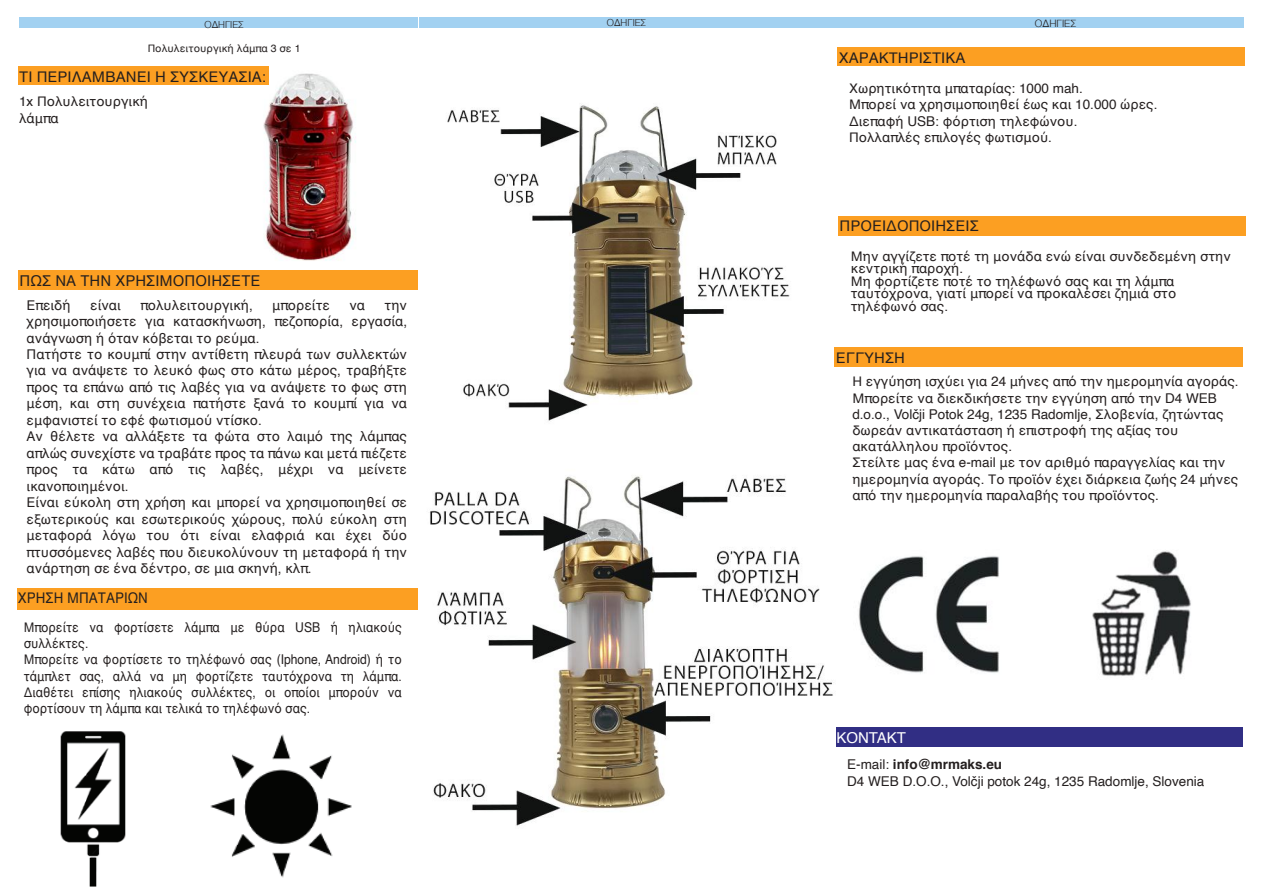
<style>
.page{position:relative;width:1263px;height:893px;background:#fff}
.page>*{position:absolute;margin:0;border:0;box-sizing:border-box;transform-origin:0 0}
.t1{font:15.3px "Helvetica";color:#241f1f}
.t2{font:15px "Helvetica";color:#241f1f}
.t3{font:15px "Helvetica";color:#241f1f;scale:.9 1}
.t4{font:15px "Helvetica";color:#fff}
.t5{font:13.8px/16.5px "Helvetica";color:#241f1f}
.t6{font:13.5px/16.2px "Helvetica";color:#241f1f}
.t7{font:13.5px/16.2px "Helvetica";color:#241f1f;scale:.9 1}
.t8{font:10.5px "Helvetica";color:#241f1f}
.t9{font:300 10.2px "Helvetica";color:#241f1f}
.t10{font:300 9.75px "Helvetica";color:#241f1f}
.s1{font-weight:700}
</style>
<div class="page">
<img style="left:60px;top:731px;width:66px;height:156px">
<img style="left:210px;top:734px;width:142px;height:144px">
<img style="left:263px;top:73px;width:93px;height:188px">
<div style="left:19px;top:66px;width:250px;height:19px;background:#fc9f22"></div>
<div style="left:19px;top:270px;width:399px;height:20px;background:#fc9f22"></div>
<div style="left:19px;top:17px;width:399px;height:11px;background:#a2d1f1"></div>
<div style="left:419px;top:17px;width:417px;height:11px;background:#a2d1f1"></div>
<div style="left:18px;top:588px;width:400px;height:22px;background:#fc9f22"></div>
<div style="left:836px;top:18px;width:408px;height:10px;background:#a2d1f1"></div>
<div style="left:837px;top:47px;width:407px;height:19px;background:#fc9f22"></div>
<div style="left:838px;top:216px;width:407px;height:19px;background:#fc9f22"></div>
<div style="left:834px;top:348px;width:408px;height:19px;background:#fc9f22"></div>
<div style="left:834px;top:728px;width:408px;height:19px;background:#312e84"></div>
<img style="left:1092px;top:551px;width:99px;height:125px">
<img style="left:858px;top:556px;width:141px;height:117px">
<img style="left:447px;top:104px;width:343px;height:317px">
<img style="left:430px;top:475px;width:405px;height:351px">
<p class="t10" style="left:204px;top:16px;width:41px">ΟΔΗΓΙΕΣ</p>
<p class="t8" style="left:148px;top:40px;width:154px">Πολυλειτουργική λάμπα 3 σε 1</p>
<p class="t2" style="left:19px;top:65px;width:248px">ΤΙ ΠΕΡΙΛΑΜΒΑΝΕΙ Η ΣΥΣΚΕΥΑΣΙΑ:</p>
<p class="t6" style="left:19px;top:94px;width:131px">1x Πολυλειτουργική λάμπα</p>
<p class="t1" style="left:20px;top:269px;width:242px">ΠΩΣ ΝΑ ΤΗΝ ΧΡΗΣΙΜΟΠΟΙΗΣΕΤΕ</p>
<p class="t5" style="left:27px;top:297px;width:46px">Επειδή</p>
<p class="t5" style="left:90px;top:297px;width:32px">είναι</p>
<p class="t5" style="left:140px;top:297px;width:114px">πολυλειτουργική,</p>
<p class="t5" style="left:272px;top:297px;width:59px">μπορείτε</p>
<p class="t5" style="left:349px;top:297px;width:17px">να</p>
<p class="t5" style="left:27px;top:297px;width:382px;text-indent:358px">την χρησιμοποιήσετε για κατασκήνωση, πεζοπορία, εργασία, ανάγνωση ή όταν κόβεται το ρεύμα.<br>Πατήστε το κουμπί στην αντίθετη πλευρά των συλλεκτών για να ανάψετε το λευκό φως στο κάτω μέρος, τραβήξτε προς τα επάνω από τις λαβές για να ανάψετε το φως στη μέση, και στη συνέχεια πατήστε ξανά το κουμπί για να εμφανιστεί το εφέ φωτισμού ντίσκο.<br>Αν θέλετε να αλλάξετε τα φώτα στο λαιμό της λάμπας απλώς συνεχίστε να τραβάτε προς τα πάνω και μετά πιέζετε προς τα κάτω από τις λαβές, μέχρι να μείνετε ικανοποιημένοι.<br>Είναι εύκολη στη χρήση και μπορεί να χρησιμοποιηθεί σε εξωτερικούς και εσωτερικούς χώρους, πολύ εύκολη στη μεταφορά λόγω του ότι είναι ελαφριά και έχει δύο πτυσσόμενες λαβές που διευκολύνουν τη μεταφορά ή την ανάρτηση σε ένα δέντρο, σε μια σκηνή, κλπ.</p>
<p class="t3" style="left:18px;top:587px;width:146px">ΧΡΗΣΗ ΜΠΑΤΑΡΙΩΝ</p>
<p class="t7" style="left:24px;top:620px;width:422px">Μπορείτε να φορτίσετε λάμπα με θύρα USB ή ηλιακούς συλλέκτες.<br>Μπορείτε να φορτίσετε το τηλέφωνό σας (Iphone, Android) ή το τάμπλετ σας, αλλά να μη φορτίζετε ταυτόχρονα τη λάμπα.<br>Διαθέτει επίσης ηλιακούς συλλέκτες, οι οποίοι μπορούν να φορτίσουν τη λάμπα και τελικά το τηλέφωνό σας.</p>
<p class="t10" style="left:607px;top:14px;width:41px">ΟΔΗΓΙΕΣ</p>
<p class="t9" style="left:1035px;top:15px;width:43px">ΟΔΗΓΙΕΣ</p>
<p class="t2" style="left:839px;top:46px;width:128px">ΧΑΡΑΚΤΗΡΙΣΤΙΚΑ</p>
<p class="t6" style="left:849px;top:81px;width:310px">Χωρητικότητα μπαταρίας: 1000 mah.<br>Μπορεί να χρησιμοποιηθεί έως και 10.000 ώρες.<br>Διεπαφή USB: φόρτιση τηλεφώνου.<br>Πολλαπλές επιλογές φωτισμού.</p>
<p class="t2" style="left:840px;top:214px;width:141px">ΠΡΟΕΙΔΟΠΟΙΗΣΕΙΣ</p>
<p class="t6" style="left:851px;top:250px;width:381px;line-height:12.5px">Μην αγγίζετε ποτέ τη μονάδα ενώ είναι συνδεδεμένη στην κεντρική παροχή.<br>Μη φορτίζετε ποτέ το τηλέφωνό σας και τη λάμπα ταυτόχρονα, γιατί μπορεί να προκαλέσει ζημιά στο τηλέφωνό σας.</p>
<p class="t2" style="left:836px;top:346px;width:71px">ΕΓΓΥΗΣΗ</p>
<p class="t6" style="left:852px;top:374px;width:388px">Η εγγύηση ισχύει για 24 μήνες από την ημερομηνία αγοράς.<br>Μπορείτε να διεκδικήσετε την εγγύηση από την D4 WEB d.o.o., Volčji Potok 24g, 1235 Radomlje, Σλοβενία, ζητώντας δωρεάν αντικατάσταση ή επιστροφή της αξίας του ακατάλληλου προϊόντος.<br>Στείλτε μας ένα e-mail με τον αριθμό παραγγελίας και την ημερομηνία αγοράς. Το προϊόν έχει διάρκεια ζωής 24 μήνες από την ημερομηνία παραλαβής του προϊόντος.</p>
<p class="t4" style="left:836px;top:726px;width:71px">KONTAKT</p>
<p class="t6" style="left:847px;top:757px;width:359px">E-mail: <span class="s1">info@mrmaks.eu<br></span>D4 WEB D.O.O., Volčji potok 24g, 1235 Radomlje, Slovenia</p>
</div>
